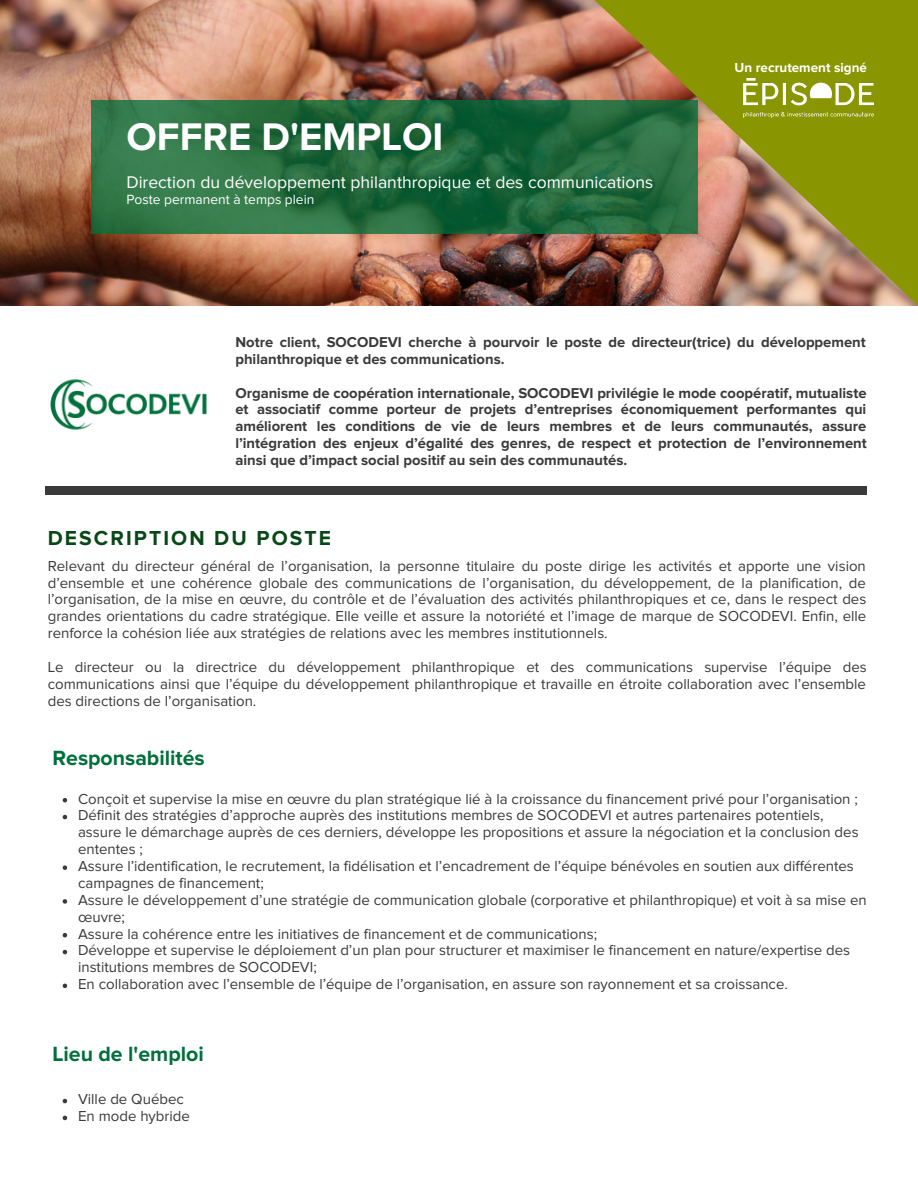
<style>
.page{position:relative;width:918px;height:1188px;background:#fff}
.page>*{position:absolute;margin:0;border:0;box-sizing:border-box;transform-origin:0 0}
.t1{font:700 39.9px "Proxima Nova";color:#fff}
.t2{font:700 21.3px "Proxima Nova";color:#00703c}
.t3{font:700 21px "Proxima Nova";letter-spacing:.1em;color:#084816}
.t4{font:17.55px "Proxima Nova";color:#fff}
.t5{font:15px/16.8px "Proxima Nova";color:#3a3a3a}
.t6{font:700 14.85px/16.8px "Proxima Nova";color:#3a3a3a}
.t7{font:13.8px "Proxima Nova";color:#fff}
.t8{font:700 13.5px "Proxima Nova";color:#fff}
</style>
<div class="page">
<img style="left:0;top:0;width:503px;height:306px">
<svg style="left:92px;top:100px;width:411px;height:134px"></svg>
<img style="left:503px;top:0;width:415px;height:306px">
<img style="left:743px;top:78px;width:131px;height:40px">
<img style="left:50px;top:379px;width:157px;height:51px">
<div style="left:45px;top:486px;width:822px;height:8px;background:#3a3a3a"></div>
<svg style="left:63px;top:798px;width:4px;height:4px"></svg>
<svg style="left:63px;top:815px;width:4px;height:4px"></svg>
<svg style="left:63px;top:865px;width:4px;height:5px"></svg>
<svg style="left:63px;top:899px;width:4px;height:5px"></svg>
<svg style="left:63px;top:933px;width:4px;height:4px"></svg>
<svg style="left:63px;top:950px;width:4px;height:4px"></svg>
<svg style="left:63px;top:984px;width:4px;height:4px"></svg>
<svg style="left:63px;top:1099px;width:4px;height:4px"></svg>
<svg style="left:63px;top:1116px;width:4px;height:4px"></svg>
<p class="t1" style="left:126px;top:118px;width:319px">OFFRE D'EMPLOI</p>
<p class="t4" style="left:126px;top:174px;width:528px">Direction du développement philanthropique et des communications</p>
<p class="t7" style="left:126px;top:194px;width:190px">Poste permanent à temps plein</p>
<p class="t8" style="left:735px;top:61px;width:134px">Un recrutement signé</p>
<p class="t6" style="left:235px;top:334px;width:632px">Notre client, SOCODEVI cherche à pourvoir le poste de directeur(trice) du développement philanthropique et des communications.</p>
<p class="t6" style="left:235px;top:385px;width:633px;text-align:justify">Organisme de coopération internationale, SOCODEVI privilégie le mode coopératif, mutualiste et associatif comme porteur de projets d’entreprises économiquement performantes qui améliorent les conditions de vie de leurs membres et de leurs communautés, assure l’intégration des enjeux d’égalité des genres, de respect et protection de l’environnement ainsi que d’impact social positif au sein des communautés.</p>
<p class="t3" style="left:48px;top:528px;width:285px">DESCRIPTION DU POSTE</p>
<p class="t5" style="left:48px;top:558px;width:820px;text-align:justify">Relevant du directeur général de l’organisation, la personne titulaire du poste dirige les activités et apporte une vision d’ensemble et une cohérence globale des communications de l’organisation, du développement, de la planification, de l’organisation, de la mise en œuvre, du contrôle et de l’évaluation des activités philanthropiques et ce, dans le respect des grandes orientations du cadre stratégique. Elle veille et assure la notoriété et l’image de marque de SOCODEVI. Enfin, elle renforce la cohésion liée aux stratégies de relations avec les membres institutionnels.</p>
<p class="t5" style="left:48px;top:659px;width:821px;text-align:justify">Le directeur ou la directrice du développement philanthropique et des communications supervise l’équipe des communications ainsi que l’équipe du développement philanthropique et travaille en étroite collaboration avec l’ensemble des directions de l’organisation.</p>
<p class="t2" style="left:53px;top:748px;width:154px">Responsabilités</p>
<p class="t5" style="left:78px;top:791px;width:781px">Conçoit et supervise la mise en œuvre du plan stratégique lié à la croissance du financement privé pour l’organisation ;</p>
<p class="t5" style="left:78px;top:808px;width:782px">Définit des stratégies d’approche auprès des institutions membres de SOCODEVI et autres partenaires potentiels, assure le démarchage auprès de ces derniers, développe les propositions et assure la négociation et la conclusion des ententes ;</p>
<p class="t5" style="left:78px;top:858px;width:777px">Assure l’identification, le recrutement, la fidélisation et l’encadrement de l’équipe bénévoles en soutien aux différentes campagnes de financement;</p>
<p class="t5" style="left:78px;top:892px;width:790px">Assure le développement d’une stratégie de communication globale (corporative et philanthropique) et voit à sa mise en œuvre;</p>
<p class="t5" style="left:78px;top:926px;width:521px">Assure la cohérence entre les initiatives de financement et de communications;</p>
<p class="t5" style="left:78px;top:943px;width:774px">Développe et supervise le déploiement d’un plan pour structurer et maximiser le financement en nature/expertise des institutions membres de SOCODEVI;</p>
<p class="t5" style="left:78px;top:976px;width:711px">En collaboration avec l’ensemble de l’équipe de l’organisation, en assure son rayonnement et sa croissance.</p>
<p class="t2" style="left:53px;top:1044px;width:153px">Lieu de l'emploi</p>
<p class="t5" style="left:78px;top:1092px;width:107px">Ville de Québec</p>
<p class="t5" style="left:78px;top:1109px;width:113px">En mode hybride</p>
</div>
